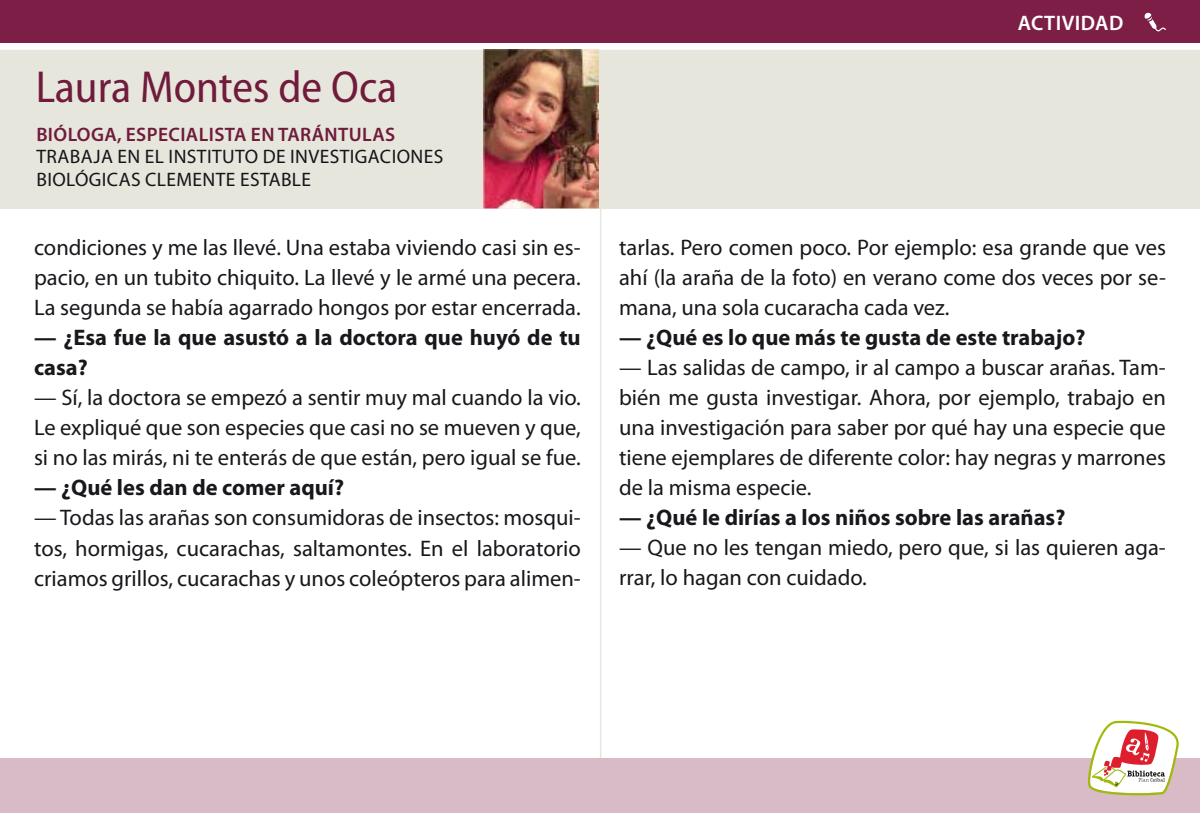
<style>
.page{position:relative;width:1200px;height:813px;background:#fff}
.page>*{position:absolute;margin:0;border:0;box-sizing:border-box;transform-origin:0 0}
.t1{font:semi-condensed 45px "Myriad Pro";color:#7d1e46}
.t2{font:22.5px/30px "Myriad Pro";color:#1a171c;text-align:justify}
.t3{font:700 22.5px/30px "Myriad Pro";color:#1a171c}
.t4{font:600 21px "Myriad Pro";letter-spacing:.02em;color:#fff}
.t5{font:19.5px/22.5px "Myriad Pro";letter-spacing:.02em;color:#1a171c}
.t6{font:600 19.5px "Myriad Pro";letter-spacing:.02em;color:#7d1e46}
</style>
<div class="page">
<div style="left:0;top:757px;width:1199px;height:55px;background:#d8bbc7"></div>
<div style="left:0;top:0;width:1199px;height:43px;background:#7d1e46"></div>
<div style="left:0;top:50px;width:1199px;height:159px;background:#e6e6dc"></div>
<svg style="left:1087px;top:720px;width:91px;height:75px"></svg>
<svg style="left:1144px;top:13px;width:21px;height:18px"></svg>
<hr style="left:599px;top:209px;width:2px;height:548px;background:#e6e6dc">
<img style="left:483px;top:50px;width:115px;height:159px">
<h1 class="t1" style="left:35px;top:60px;width:363px">Laura Montes de Oca</h1>
<p class="t6" style="left:36px;top:122px;width:360px">BIÓLOGA, ESPECIALISTA EN TARÁNTULAS</p>
<p class="t5" style="left:36px;top:145px;width:408px">Trabaja en el Instituto de Investi gaciones<br>Biológicas Clemente Estable</p>
<p class="t2" style="left:34px;top:232px;width:548px">condiciones y me las llevé. Una estaba viviendo casi sin es&shy;pacio, en un tubito chiquito. La llevé y le armé una pecera.<br>La segunda se había agarrado hongos por estar encerrada.</p>
<p class="t3" style="left:34px;top:322px;width:548px">— ¿Esa fue la que asustó a la doctora que huyó de tu casa?</p>
<p class="t2" style="left:34px;top:382px;width:548px">— Sí, la doctora se empezó a sentir muy mal cuando la vio.<br>Le expliqué que son especies que casi no se mueven y que, si no las mirás, ni te enterás de que están, pero igual se fue.</p>
<p class="t3" style="left:34px;top:472px;width:311px">— ¿Qué les dan de comer aquí?</p>
<p class="t2" style="left:34px;top:502px;width:548px">— Todas las arañas son consumidoras de insectos: mosqui&shy;tos, hormigas, cucarachas, saltamontes. En el laboratorio criamos grillos, cucarachas y unos coleópteros para alimen-</p>
<p class="t4" style="left:1017px;top:9px;width:107px">ACTIVIDAD</p>
<p class="t2" style="left:619px;top:232px;width:548px">tarlas. Pero comen poco. Por ejemplo: esa grande que ves ahí (la araña de la foto) en verano come dos veces por se&shy;mana, una sola cucaracha cada vez.</p>
<p class="t3" style="left:619px;top:322px;width:467px">— ¿Qué es lo que más te gusta de este trabajo?</p>
<p class="t2" style="left:619px;top:352px;width:548px">— Las salidas de campo, ir al campo a buscar arañas. Tam&shy;bién me gusta investigar. Ahora, por ejemplo, trabajo en una investigación para saber por qué hay una especie que tiene ejemplares de diferente color: hay negras y marrones de la misma especie.</p>
<p class="t3" style="left:619px;top:502px;width:447px">— ¿Qué le dirías a los niños sobre las arañas?</p>
<p class="t2" style="left:619px;top:532px;width:548px">— Que no les tengan miedo, pero que, si las quieren aga&shy;rrar, lo hagan con cuidado.</p>
</div>
